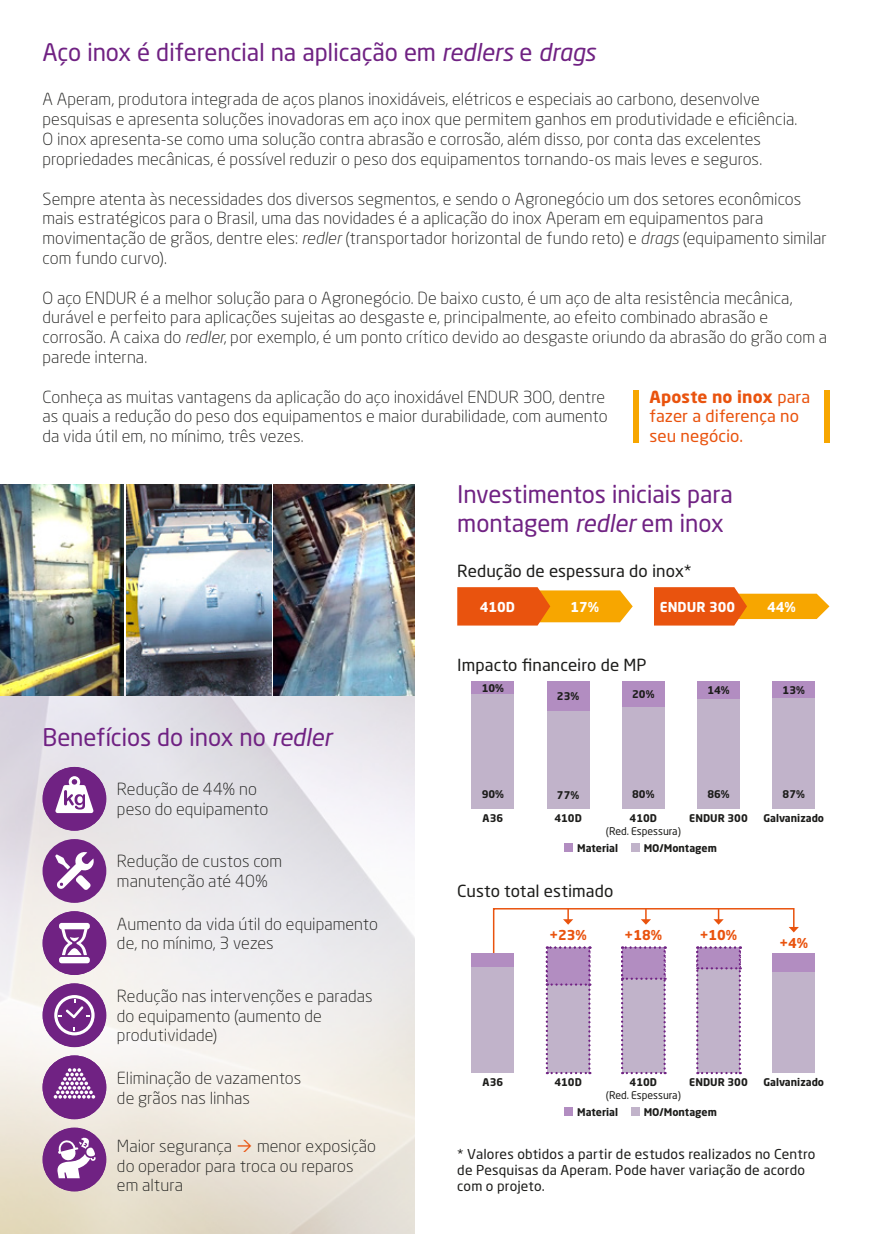
<style>
.page{position:relative;width:872px;height:1234px;background:#fff}
.page>*{position:absolute;margin:0;border:0;box-sizing:border-box;transform-origin:0 0}
.t1{font:24px/28.8px "Neo Sans Std";letter-spacing:-.01em;color:#702283}
.t2{font:300 16.5px/19.8px "Neo Sans Std";letter-spacing:.005em;color:#1d1d1b}
.t3{font:16.5px "Neo Sans Std";letter-spacing:.005em;color:#1d1d1b}
.t4{font:16.5px/19.8px "Neo Sans Std";color:#e9530e}
.t5{font:13.5px/16.2px "Neo Sans Std";letter-spacing:.015em;color:#1d1d1b}
.t6{font:700 13.5px "Neo Sans Std";color:#fff}
.t7{font:700 13.5px "Neo Sans Std";color:#e9530e}
.t8{font:700 10.5px "Neo Sans Std";color:#1d1d1b}
.t9{font:10.5px "Neo Sans Std";color:#1d1d1b}
.s1{font-style:italic}
.s2{font-weight:700}
</style>
<div class="page">
<img style="left:0;top:687px;width:415px;height:546px">
<div style="left:43px;top:911px;width:63px;height:63px;background:#702283;border-radius:50%"></div>
<svg style="left:59px;top:922px;width:31px;height:41px"></svg>
<div style="left:43px;top:983px;width:63px;height:63px;background:#702283;border-radius:50%"></div>
<svg style="left:54px;top:995px;width:41px;height:40px"></svg>
<div style="left:43px;top:1055px;width:63px;height:63px;background:#702283;border-radius:50%"></div>
<svg style="left:54px;top:1068px;width:41px;height:30px"></svg>
<div style="left:43px;top:1127px;width:63px;height:64px;background:#702283;border-radius:50%"></div>
<svg style="left:57px;top:1137px;width:39px;height:40px"></svg>
<div style="left:43px;top:766px;width:63px;height:64px;background:#702283;border-radius:50%"></div>
<svg style="left:55px;top:776px;width:39px;height:36px"></svg>
<div style="left:43px;top:838px;width:63px;height:64px;background:#702283;border-radius:50%"></div>
<svg style="left:55px;top:852px;width:39px;height:38px"></svg>
<img style="left:126px;top:484px;width:145px;height:211px">
<img style="left:0;top:484px;width:124px;height:211px">
<img style="left:274px;top:484px;width:141px;height:211px">
<div style="left:564px;top:1107px;width:9px;height:8px;background:#b28dc1"></div>
<div style="left:631px;top:1107px;width:8px;height:8px;background:#c1b3ca"></div>
<div style="left:772px;top:953px;width:43px;height:119px;background:#c1b3ca"></div>
<div style="left:772px;top:953px;width:43px;height:18px;background:#b28dc1"></div>
<svg style="left:492px;top:908px;width:307px;height:165px"></svg>
<div style="left:471px;top:953px;width:43px;height:119px;background:#c1b3ca"></div>
<div style="left:471px;top:953px;width:43px;height:13px;background:#b28dc1"></div>
<svg style="left:457px;top:587px;width:175px;height:38px;background:#f08724"></svg>
<svg style="left:654px;top:587px;width:175px;height:38px"></svg>
<div style="left:564px;top:843px;width:9px;height:8px;background:#b28dc1"></div>
<div style="left:631px;top:843px;width:8px;height:8px;background:#c1b3ca"></div>
<div style="left:471px;top:681px;width:43px;height:128px;background:#c1b3ca"></div>
<div style="left:471px;top:681px;width:43px;height:13px;background:#b28dc1"></div>
<div style="left:547px;top:681px;width:42px;height:128px;background:#c1b3ca"></div>
<div style="left:547px;top:681px;width:42px;height:29px;background:#b28dc1"></div>
<div style="left:622px;top:681px;width:42px;height:128px;background:#c1b3ca"></div>
<div style="left:622px;top:681px;width:42px;height:25px;background:#b28dc1"></div>
<div style="left:697px;top:681px;width:43px;height:128px;background:#c1b3ca"></div>
<div style="left:697px;top:681px;width:43px;height:18px;background:#b28dc1"></div>
<div style="left:772px;top:681px;width:43px;height:128px;background:#c1b3ca"></div>
<div style="left:772px;top:681px;width:43px;height:17px;background:#b28dc1"></div>
<div style="left:633px;top:390px;width:6px;height:52px;background:#f7a600"></div>
<div style="left:824px;top:390px;width:5px;height:52px;background:#f7a600"></div>
<svg style="left:238px;top:1139px;width:13px;height:12px"></svg>
<h1 class="t1" style="left:43px;top:37px;width:555px">Aço inox é diferencial na aplicação em <span class="s1">redlers</span> e <span class="s1">drags</span></h1>
<p class="t2" style="left:43px;top:89px;width:756px">A Aperam, produtora integrada de aços planos inoxidáveis, elétricos e especiais ao carbono, desenvolve pesquisas e apresenta soluções inovadoras em aço inox que permitem ganhos em produtividade e eficiência.<br>O inox apresenta-se como uma solução contra abrasão e corrosão, além disso, por conta das excelentes propriedades mecânicas, é possível reduzir o peso dos equipamentos tornando-os mais leves e seguros.</p>
<p class="t2" style="left:43px;top:188px;width:785px">Sempre atenta às necessidades dos diversos segmentos, e sendo o Agronegócio um dos setores econômicos mais estratégicos para o Brasil, uma das novidades é a aplicação do inox Aperam em equipamentos para movimentação de grãos, dentre eles: <span class="s1">redler</span> (transportador horizontal de fundo reto) e <span class="s1">drags</span> (equipamento similar com fundo curvo).</p>
<p class="t2" style="left:43px;top:287px;width:786px">O aço ENDUR é a melhor solução para o Agronegócio. De baixo custo, é um aço de alta resistência mecânica, durável e perfeito para aplicações sujeitas ao desgaste e, principalmente, ao efeito combinado abrasão e corrosão. A caixa do <span class="s1">redler</span>, por exemplo, é um ponto crítico devido ao desgaste oriundo da abrasão do grão com a parede interna.</p>
<p class="t2" style="left:43px;top:386px;width:566px">Conheça as muitas vantagens da aplicação do aço inoxidável ENDUR 300, dentre as quais a redução do peso dos equipamentos e maior durabilidade, com aumento da vida útil em, no mínimo, três vezes.</p>
<p class="t4" style="left:649px;top:386px;width:162px"><span class="s2">Aposte no inox</span> para fazer a diferença no seu negócio.</p>
<h1 class="t1" style="left:457px;top:479px;width:277px">Investimentos iniciais para montagem <span class="s1">redler</span> em inox</h1>
<p class="t3" style="left:457px;top:560px;width:236px">Redução de espessura do inox*</p>
<p class="t6" style="left:480px;top:597px;width:37px">410D</p>
<p class="t6" style="left:570px;top:597px;width:30px">17%</p>
<p class="t6" style="left:660px;top:597px;width:77px">ENDUR 300</p>
<p class="t6" style="left:767px;top:597px;width:30px">44%</p>
<h1 class="t1" style="left:43px;top:722px;width:291px">Benefícios do inox no <span class="s1">redler</span></h1>
<p class="t2" style="left:117px;top:779px;width:153px">Redução de 44% no peso do equipamento</p>
<p class="t2" style="left:117px;top:851px;width:167px">Redução de custos com manutenção até 40%</p>
<p class="t2" style="left:117px;top:913px;width:262px">Aumento da vida útil do equipamento de, no mínimo, 3 vezes</p>
<p class="t2" style="left:117px;top:985px;width:257px">Redução nas intervenções e paradas do equipamento (aumento de produtividade)</p>
<p class="t2" style="left:117px;top:1067px;width:186px">Eliminação de vazamentos de grãos nas linhas</p>
<p class="t2" style="left:117px;top:1135px;width:117px">Maior segurança</p>
<p class="t2" style="left:117px;top:1135px;width:261px;text-indent:140px">menor exposição do operador para troca ou reparos em altura</p>
<p class="t3" style="left:457px;top:654px;width:191px">Impacto financeiro de MP</p>
<p class="t8" style="left:482px;top:681px;width:24px">10%</p>
<p class="t8" style="left:557px;top:689px;width:24px">23%</p>
<p class="t8" style="left:632px;top:687px;width:24px">20%</p>
<p class="t8" style="left:707px;top:683px;width:24px">14%</p>
<p class="t8" style="left:782px;top:683px;width:24px">13%</p>
<p class="t8" style="left:482px;top:787px;width:24px">90%</p>
<p class="t8" style="left:557px;top:787px;width:24px">77%</p>
<p class="t8" style="left:632px;top:787px;width:24px">80%</p>
<p class="t8" style="left:707px;top:787px;width:24px">86%</p>
<p class="t8" style="left:482px;top:811px;width:22px">A36</p>
<p class="t8" style="left:689px;top:811px;width:60px">ENDUR 300</p>
<p class="t8" style="left:554px;top:811px;width:29px">410D</p>
<p class="t8" style="left:629px;top:811px;width:29px">410D</p>
<p class="t9" style="left:606px;top:824px;width:76px">(Red. Espessura)</p>
<p class="t8" style="left:577px;top:841px;width:42px">Material</p>
<p class="t8" style="left:643px;top:841px;width:75px">MO/Montagem</p>
<p class="t3" style="left:457px;top:881px;width:157px">Custo total estimado</p>
<p class="t7" style="left:549px;top:926px;width:39px">+23%</p>
<p class="t7" style="left:624px;top:926px;width:39px">+18%</p>
<p class="t7" style="left:700px;top:926px;width:39px">+10%</p>
<p class="t8" style="left:782px;top:787px;width:24px">87%</p>
<p class="t8" style="left:763px;top:811px;width:62px">Galvanizado</p>
<p class="t7" style="left:779px;top:934px;width:30px">+4%</p>
<p class="t8" style="left:482px;top:1075px;width:22px">A36</p>
<p class="t8" style="left:689px;top:1075px;width:60px">ENDUR 300</p>
<p class="t8" style="left:763px;top:1075px;width:62px">Galvanizado</p>
<p class="t8" style="left:554px;top:1075px;width:29px">410D</p>
<p class="t8" style="left:629px;top:1075px;width:29px">410D</p>
<p class="t9" style="left:606px;top:1088px;width:76px">(Red. Espessura)</p>
<p class="t8" style="left:577px;top:1104px;width:42px">Material</p>
<p class="t8" style="left:643px;top:1104px;width:75px">MO/Montagem</p>
<p class="t5" style="left:457px;top:1145px;width:360px">* Valores obtidos a partir de estudos realizados no Centro de Pesquisas da Aperam. Pode haver variação de acordo com o projeto.</p>
</div>
